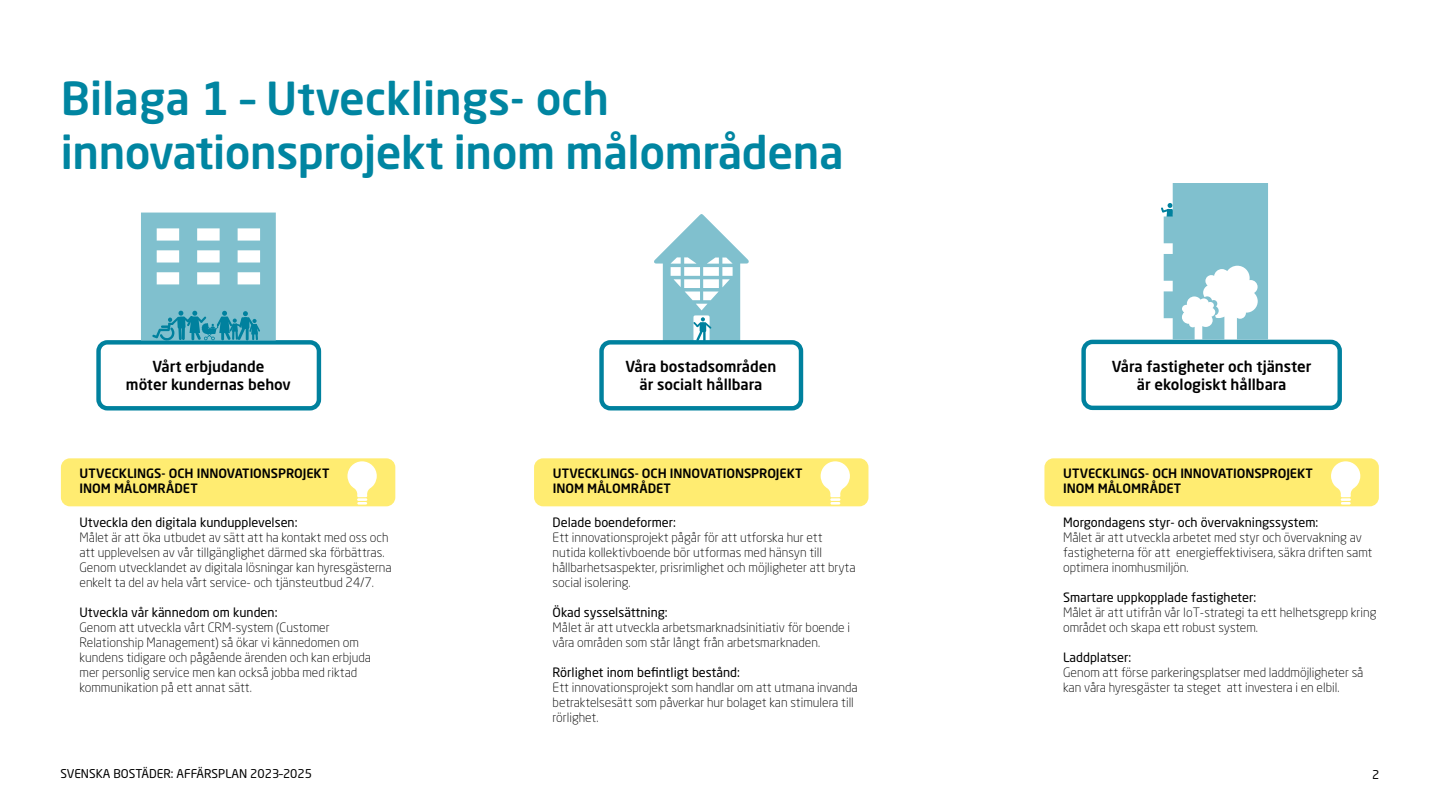
<style>
.page{position:relative;width:1440px;height:810px;background:#fff}
.page>*{position:absolute;margin:0;border:0;box-sizing:border-box;transform-origin:0 0}
.Rubrik-Nivå1{font:500 45px/54px "Neo Sans Std";letter-spacing:-.01em;color:#0085a1}
.Rubrik3_ny{font:500 15.08px/18.1px "Neo Sans Std";color:#000;text-align:center}
.Mellanrubrik-ny{font:300 12.75px/15px "Neo Sans Std";color:#000}
.Garamond_10_5_12_25{font:500 12.75px/15.3px "Neo Sans Std";letter-spacing:-.005em;color:#000}
.Mellanrubrik-ny-2{font:12.75px "Neo Sans Std";color:#000}
.t1{font:12px "Neo Sans Std";color:#000}
.s1{font-weight:400}
</style>
<div class="page">
<div style="left:61px;top:458px;width:334px;height:48px;background:#ffec71;border-radius:9px"></div>
<svg style="left:347px;top:461px;width:30px;height:44px"></svg>
<div style="left:96px;top:340px;width:225px;height:71px;border:4px solid #00819e;border-radius:9px"></div>
<svg style="left:141px;top:213px;width:135px;height:128px;background:#87c3d1"></svg>
<svg style="left:654px;top:214px;width:95px;height:126px"></svg>
<div style="left:599px;top:340px;width:204px;height:70px;border:4px solid #00819e;border-radius:9px"></div>
<div style="left:534px;top:458px;width:334px;height:48px;background:#ffec71;border-radius:9px"></div>
<svg style="left:821px;top:461px;width:29px;height:44px"></svg>
<div style="left:1044px;top:458px;width:335px;height:48px;background:#ffec71;border-radius:9px"></div>
<svg style="left:1331px;top:461px;width:29px;height:44px"></svg>
<svg style="left:1161px;top:183px;width:107px;height:156px"></svg>
<div style="left:1081px;top:340px;width:261px;height:70px;border:4px solid #00819e;border-radius:9px"></div>
<p class="Rubrik-Nivå1" style="left:61px;top:71px;width:784px">Bilaga 1 – Utvecklings- och innovationsprojekt inom målområdena</p>
<p class="Rubrik3_ny" style="left:152px;top:357px;width:113px">Vårt erbjudande</p>
<p class="Rubrik3_ny" style="left:126px;top:375px;width:166px">möter kundernas behov</p>
<p class="Rubrik3_ny" style="left:626px;top:357px;width:152px">Våra bostadsområden är socialt hållbara</p>
<p class="Rubrik3_ny" style="left:1112px;top:357px;width:201px">Våra fastigheter och tjänster</p>
<p class="Rubrik3_ny" style="left:1137px;top:375px;width:151px">är ekologiskt hållbara</p>
<p class="Garamond_10_5_12_25" style="left:80px;top:465px;width:251px">UTVECKLINGS- OCH INNOVATIONSPROJEKT<br>INOM MÅLOMRÅDET</p>
<p class="Mellanrubrik-ny" style="left:80px;top:515px;width:314px"><span class="s1">Utveckla den digitala kundupplevelsen:<br></span>Målet är att öka utbudet av sätt att ha kontakt med oss och att upplevelsen av vår tillgänglighet därmed ska förbättras.<br>Genom utvecklandet av digitala lösningar kan hyresgästerna enkelt ta del av hela vårt service- och tjänsteutbud 24/7.</p>
<p class="Mellanrubrik-ny" style="left:80px;top:605px;width:293px"><span class="s1">Utveckla vår kännedom om kunden:<br></span>Genom att utveckla vårt CRM-system (Customer Relationship Management) så ökar vi kännedomen om kundens tidigare och pågående ärenden och kan erbjuda mer personlig service men kan också jobba med riktad kommunikation på ett annat sätt.</p>
<p class="Garamond_10_5_12_25" style="left:553px;top:465px;width:251px">UTVECKLINGS- OCH INNOVATIONSPROJEKT<br>INOM MÅLOMRÅDET</p>
<p class="Garamond_10_5_12_25" style="left:1063px;top:465px;width:251px">UTVECKLINGS- OCH INNOVATIONSPROJEKT<br>INOM MÅLOMRÅDET</p>
<p class="Mellanrubrik-ny" style="left:553px;top:515px;width:305px"><span class="s1">Delade boendeformer:<br></span>Ett innovationsprojekt pågår för att utforska hur ett nutida kollektivboende bör utformas med hänsyn till hållbarhetsaspekter, prisrimlighet och möjligheter att bryta social isolering.</p>
<p class="Mellanrubrik-ny" style="left:553px;top:605px;width:299px"><span class="s1">Ökad sysselsättning:<br></span>Målet är att utveckla arbetsmarknadsinitiativ för boende i våra områden som står långt från arbetsmarknaden.</p>
<p class="Mellanrubrik-ny" style="left:553px;top:665px;width:307px"><span class="s1">Rörlighet inom befintligt bestånd:<br></span>Ett innovationsprojekt som handlar om att utmana invanda betraktelsesätt som påverkar hur bolaget kan stimulera till rörlighet.</p>
<p class="Mellanrubrik-ny-2" style="left:1063px;top:515px;width:257px">Morgondagens styr- och övervakningssystem:</p>
<p class="Mellanrubrik-ny" style="left:1063px;top:530px;width:311px">Målet är att utveckla arbetet med styr och övervakning av fastigheterna för att energieffektivisera, säkra driften samt optimera inomhusmiljön.</p>
<p class="Mellanrubrik-ny-2" style="left:1063px;top:590px;width:195px">Smartare uppkopplade fastigheter:</p>
<p class="Mellanrubrik-ny" style="left:1063px;top:605px;width:315px">Målet är att utifrån vår IoT-strategi ta ett helhetsgrepp kring området och skapa ett robust system.</p>
<p class="Mellanrubrik-ny-2" style="left:1063px;top:650px;width:70px">Laddplatser:</p>
<p class="Mellanrubrik-ny" style="left:1063px;top:665px;width:302px">Genom att förse parkeringsplatser med laddmöjligheter så kan våra hyresgäster ta steget att investera i en elbil.</p>
<p class="t1" style="left:61px;top:767px;width:253px">SVENSKA BOSTÄDER: AFFÄRSPLAN 2023–2025</p>
<p class="t1" style="left:1372px;top:767px;width:9px">2</p>
</div>
